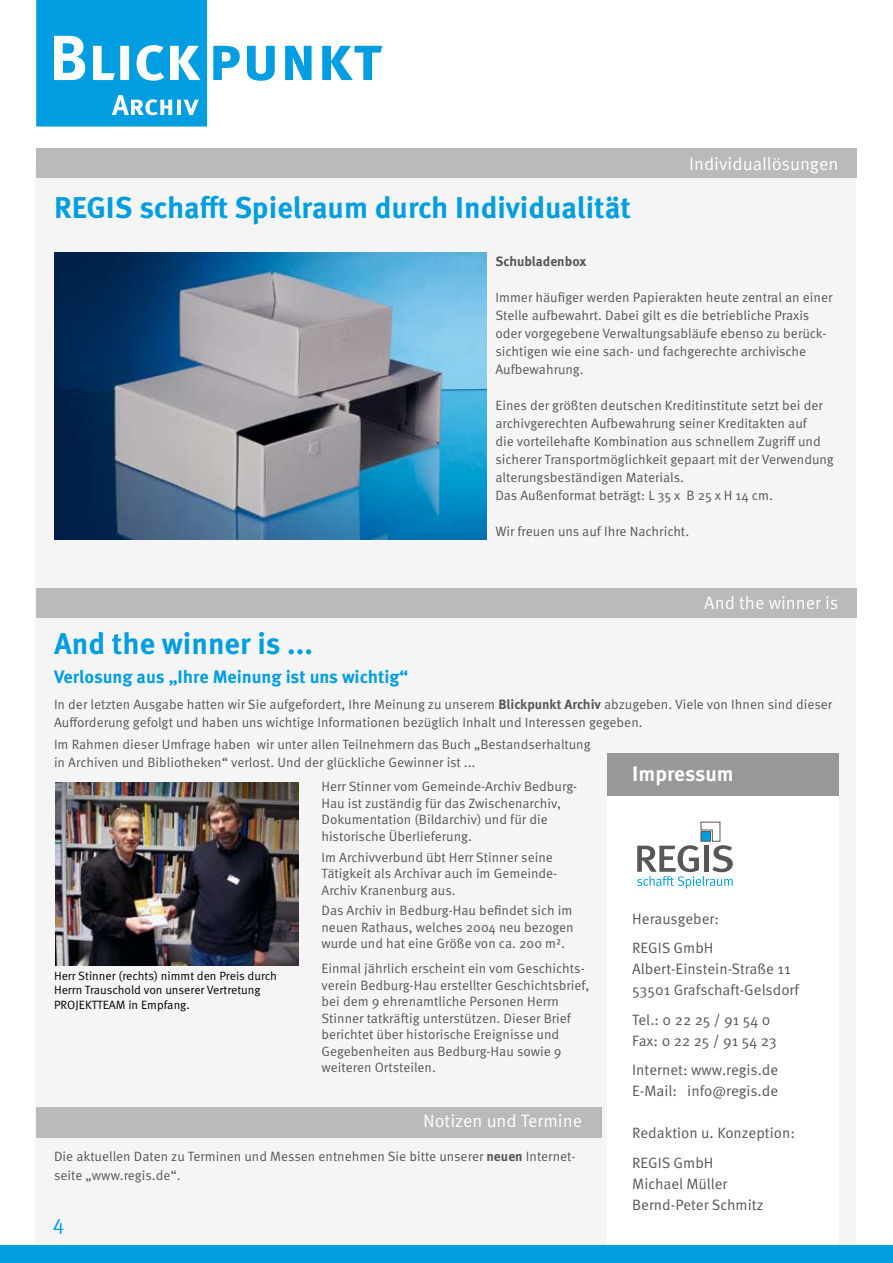
<style>
.page{position:relative;width:893px;height:1263px;background:#fff}
.page>*{position:absolute;margin:0;border:0;box-sizing:border-box;transform-origin:0 0}
.t1{font:700 30px "Meta OT";color:#009ee0}
.t2{font:700 21px "Meta OT";letter-spacing:-.005em;color:#fff}
.t3{font:21px "Meta OT";color:#009ee0}
.t4{font:18px "Meta OT";color:#fff}
.t5{font:700 18px "Meta OT";letter-spacing:-.005em;color:#009ee0}
.t6{font:15px/21px "Meta OT";color:#565757}
.t7{font:13.5px/16.5px "Meta OT";color:#565757}
.t8{font:700 13.5px "Meta OT";color:#565757}
.t9{font:12px/14.4px "Meta OT";color:#000}
.s1{font-weight:700}
</style>
<div class="page">
<div style="left:35px;top:162px;width:821px;height:1087px;background:#f5f5f6"></div>
<div style="left:608px;top:760px;width:231px;height:503px;background:#fff"></div>
<div style="left:608px;top:754px;width:231px;height:42px;background:#97989a"></div>
<div style="left:36px;top:148px;width:821px;height:30px;background:#b9babc"></div>
<div style="left:0;top:1246px;width:893px;height:17px;background:#009ee0"></div>
<svg style="left:637px;top:822px;width:96px;height:67px"></svg>
<svg style="left:36px;top:0;width:346px;height:127px"></svg>
<div style="left:36px;top:1107px;width:566px;height:31px;background:#b9babc"></div>
<div style="left:36px;top:588px;width:821px;height:30px;background:#b9babc"></div>
<img style="left:55px;top:783px;width:243px;height:182px">
<img style="left:54px;top:252px;width:433px;height:288px">
<h1 class="t1" style="left:54px;top:189px;width:578px">REGIS schafft Spielraum durch Individualität</h1>
<h3 class="t4" style="left:689px;top:152px;width:151px">Individuallösungen</h3>
<p class="t8" style="left:495px;top:253px;width:92px">Schubladenbox</p>
<p class="t7" style="left:495px;top:289px;width:338px;line-height:18px">Immer häufiger werden Papierakten heute zentral an einer Stelle aufbewahrt. Dabei gilt es die betriebliche Praxis oder vorgegebene Verwaltungsabläufe ebenso zu berück&shy;sichtigen wie eine sach- und fachgerechte archivische Aufbewahrung.</p>
<p class="t7" style="left:495px;top:397px;width:340px;line-height:18px">Eines der größten deutschen Kreditinstitute setzt bei der archivgerechten Aufbewahrung seiner Kreditakten auf<br>die vorteilehafte Kombination aus schnellem Zugriff und sicherer Transportmöglichkeit gepaart mit der Verwendung alterungsbeständigen Materials.<br>Das Außenformat beträgt: L 35 x B 25 x H 14 cm.</p>
<p class="t7" style="left:495px;top:524px;width:195px">Wir freuen uns auf Ihre Nachricht.</p>
<h1 class="t1" style="left:54px;top:625px;width:261px">And the winner is ...</h1>
<h3 class="t4" style="left:704px;top:591px;width:136px">And the winner is</h3>
<h3 class="t5" style="left:54px;top:665px;width:356px">Verlosung aus „Ihre Meinung ist uns wichtig“</h3>
<p class="t7" style="left:54px;top:696px;width:780px;line-height:18px">In der letzten Ausgabe hatten wir Sie aufgefordert, Ihre Meinung zu unserem <span class="s1">Blickpunkt Archiv</span> abzugeben. Viele von Ihnen sind dieser<br>Aufforderung gefolgt und haben uns wichtige Informationen bezüglich Inhalt und Interessen gegeben.</p>
<p class="t7" style="left:54px;top:736px;width:538px;line-height:18px">Im Rahmen dieser Umfrage haben wir unter allen Teilnehmern das Buch „Bestandserhaltung in Archiven und Bibliotheken“ verlost. Und der glückliche Gewinner ist ...</p>
<h2 class="t2" style="left:632px;top:760px;width:103px">Impressum</h2>
<p class="t7" style="left:321px;top:779px;width:257px">Herr Stinner vom Gemeinde-Archiv Bedburg-Hau ist zuständig für das Zwischenarchiv, Dokumentation (Bildarchiv) und für die historische Überlieferung.</p>
<p class="t7" style="left:321px;top:849px;width:237px">Im Archivverbund übt Herr Stinner seine<br>Tätigkeit als Archivar auch im Gemeinde-<br>Archiv Kranenburg aus.</p>
<p class="t7" style="left:321px;top:903px;width:254px;text-align:justify">Das Archiv in Bedburg-Hau befindet sich im neuen Rathaus, welches 2004 neu bezogen wurde und hat eine Größe von ca. 200 m².</p>
<p class="t7" style="left:321px;top:961px;width:269px">Einmal jährlich erscheint ein vom Geschichts&shy;verein Bedburg-Hau erstellter Geschichtsbrief, bei dem 9 ehrenamtliche Personen Herrn Stinner tatkräftig unterstützen. Dieser Brief berichtet über historische Ereignisse und Gegebenheiten aus Bedburg-Hau sowie 9 weiteren Ortsteilen.</p>
<p class="t6" style="left:632px;top:904px;width:88px;line-height:29.5px">Herausgeber:<br>REGIS GmbH</p>
<p class="t6" style="left:632px;top:959px;width:168px">Albert-Einstein-Straße 11<br>53501 Grafschaft-Gelsdorf</p>
<p class="t6" style="left:632px;top:1009px;width:146px">Tel.: 0 22 25 / 91 54 0<br>Fax: 0 22 25 / 91 54 23</p>
<p class="t6" style="left:632px;top:1060px;width:148px">Internet: www.regis.de<br>E-Mail: info@regis.de</p>
<p class="t6" style="left:632px;top:1119px;width:164px;line-height:29.5px">Redaktion u. Konzeption:<br>REGIS GmbH</p>
<p class="t6" style="left:632px;top:1173px;width:133px">Michael Müller<br>Bernd-Peter Schmitz</p>
<p class="t9" style="left:54px;top:969px;width:225px">Herr Stinner (rechts) nimmt den Preis durch<br>Herrn Trauschold von unserer Vertretung<br>PROJEKTTEAM in Empfang.</p>
<h3 class="t4" style="left:423px;top:1110px;width:161px">Notizen und Termine</h3>
<p class="t7" style="left:54px;top:1146px;width:523px;line-height:19.5px">Die aktuellen Daten zu Terminen und Messen entnehmen Sie bitte unserer <span class="s1">neuen</span> Internet&shy;seite „www.regis.de“.</p>
<h2 class="t3" style="left:53px;top:1209px;width:13px">4</h2>
</div>
